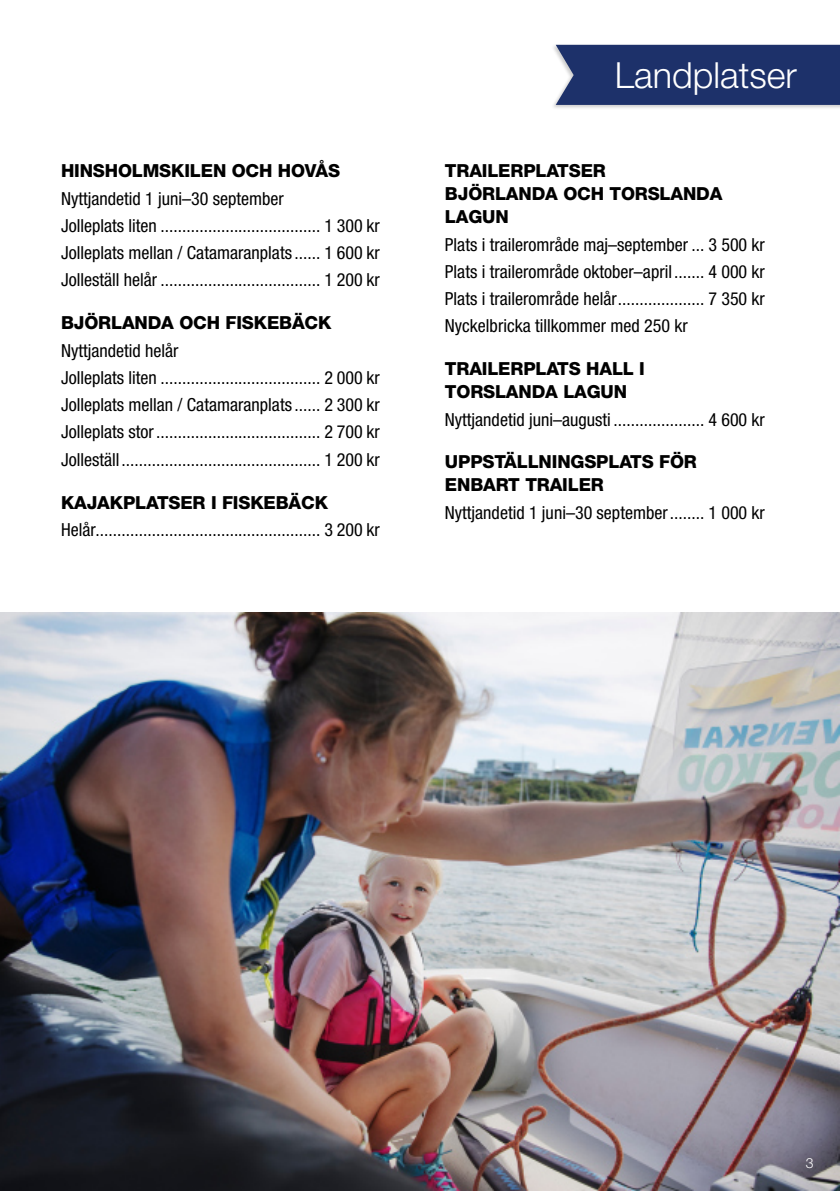
<style>
.page{position:relative;width:840px;height:1191px;background:#fff}
.page>*{position:absolute;margin:0;border:0;box-sizing:border-box;transform-origin:0 0}
.Rubrik_1{font:300 36px "Helvetica Neue LT Std";color:#fff}
.Bröd_priser_tabb{font:condensed 18px "Helvetica Neue LT Std";color:#000}
.Rubrik_2{font:800 18px/23px "Helvetica Neue LT Std";letter-spacing:-.01em;color:#000}
.Brödtext{font:condensed 18px "Helvetica Neue LT Std";color:#000}
.t1{font:300 14px "Helvetica Neue LT Std";color:#fff}
</style>
<div class="page">
<div style="left:550px;top:44px;width:289px;height:66px;background:#000;opacity:.2"></div>
<div style="left:555px;top:45px;width:284px;height:60px;background:#1d316a"></div>
<img style="left:0;top:612px;width:839px;height:579px">
<p class="Rubrik_2" style="left:61px;top:159px;width:280px">HINSHOLMSKILEN OCH HOVÅS</p>
<p class="Brödtext" style="left:61px;top:188px;width:224px">Nyttjandetid 1 juni–30 september</p>
<p class="Bröd_priser_tabb" style="left:61px;top:215px;width:320px">Jolleplats liten ..................................... 1 300 kr</p>
<p class="Bröd_priser_tabb" style="left:61px;top:242px;width:320px">Jolleplats mellan / Catamaranplats ...... 1 600 kr</p>
<p class="Bröd_priser_tabb" style="left:61px;top:270px;width:320px">Jolleställ helår ..................................... 1 200 kr</p>
<p class="Rubrik_2" style="left:61px;top:311px;width:272px">BJÖRLANDA OCH FISKEBÄCK</p>
<p class="Brödtext" style="left:61px;top:340px;width:119px">Nyttjandetid helår</p>
<p class="Bröd_priser_tabb" style="left:61px;top:367px;width:320px">Jolleplats liten ..................................... 2 000 kr</p>
<p class="Bröd_priser_tabb" style="left:61px;top:394px;width:320px">Jolleplats mellan / Catamaranplats ...... 2 300 kr</p>
<p class="Bröd_priser_tabb" style="left:61px;top:421px;width:320px">Jolleplats stor...................................... 2 700 kr</p>
<p class="Bröd_priser_tabb" style="left:61px;top:449px;width:320px">Jolleställ .............................................. 1 200 kr</p>
<p class="Rubrik_2" style="left:61px;top:490px;width:268px">KAJAKPLATSER I FISKEBÄCK</p>
<p class="Bröd_priser_tabb" style="left:61px;top:519px;width:320px">Helår.................................................... 3 200 kr</p>
<p class="Rubrik_1" style="left:614px;top:53px;width:184px">Landplatser</p>
<p class="Rubrik_2" style="left:444px;top:159px;width:279px">TRAILERPLATSER<br>BJÖRLANDA OCH TORSLANDA<br>LAGUN</p>
<p class="Bröd_priser_tabb" style="left:444px;top:234px;width:321px">Plats i trailerområde maj–september ... 3 500 kr</p>
<p class="Bröd_priser_tabb" style="left:444px;top:261px;width:321px">Plats i trailerområde oktober–april....... 4 000 kr</p>
<p class="Bröd_priser_tabb" style="left:444px;top:288px;width:321px">Plats i trailerområde helår.................... 7 350 kr</p>
<p class="Brödtext" style="left:444px;top:316px;width:244px">Nyckelbricka tillkommer med 250 kr</p>
<p class="Rubrik_2" style="left:444px;top:357px;width:201px">TRAILERPLATS HALL I<br>TORSLANDA LAGUN</p>
<p class="Bröd_priser_tabb" style="left:444px;top:409px;width:321px">Nyttjandetid juni–augusti ..................... 4 600 kr</p>
<p class="Rubrik_2" style="left:444px;top:450px;width:253px">UPPSTÄLLNINGSPLATS FÖR<br>ENBART TRAILER</p>
<p class="Bröd_priser_tabb" style="left:444px;top:502px;width:321px">Nyttjandetid 1 juni–30 september........ 1 000 kr</p>
<p class="t1" style="left:805px;top:1154px;width:9px">3</p>
</div>
